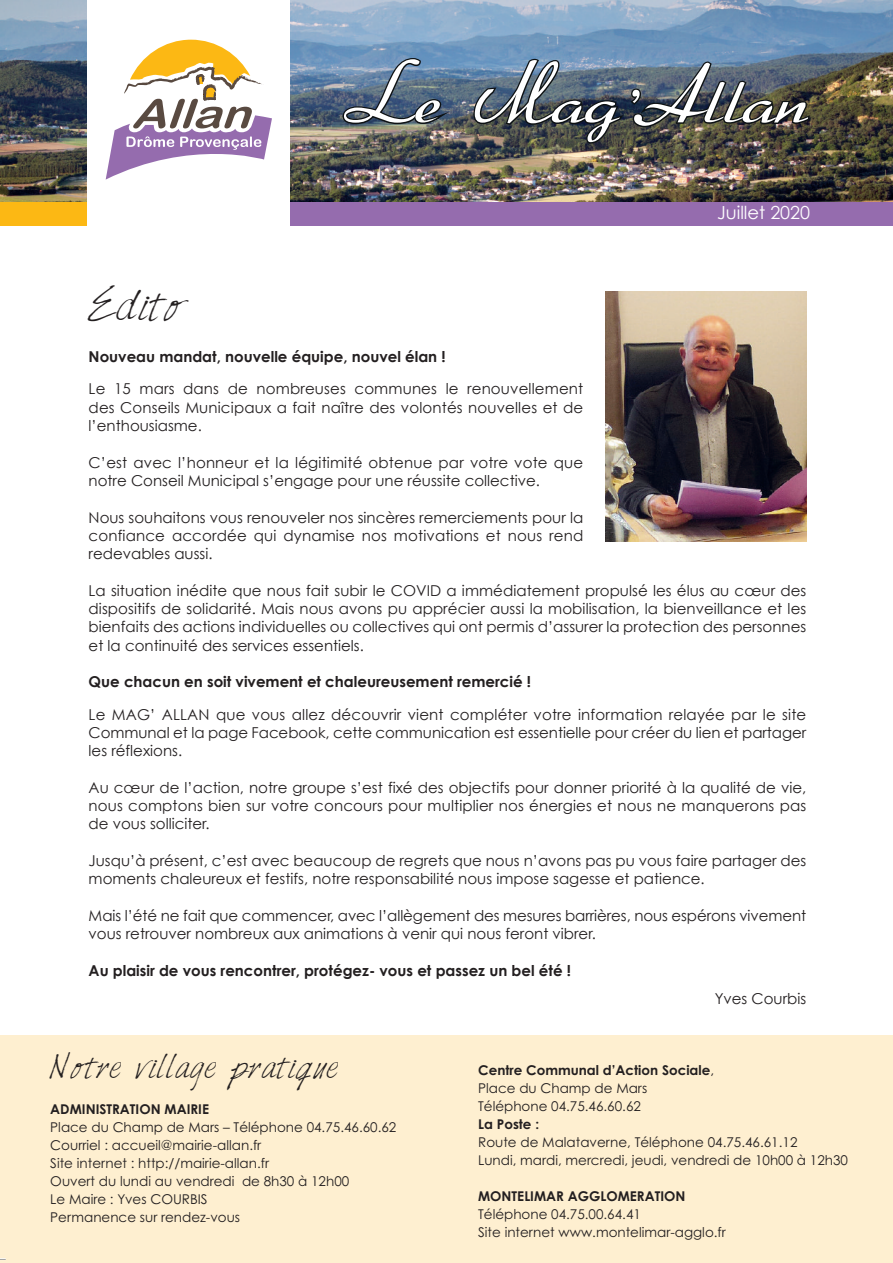
<style>
.page{position:relative;width:893px;height:1263px;background:#fff}
.page>*{position:absolute;margin:0;border:0;box-sizing:border-box;transform-origin:0 0}
.t1{font:37.5px "Harabara Hand";color:#231f20}
.t2{font:28.5px "Harabara Hand";color:#231f20}
.t3{font:18px "Century Gothic";color:#fff}
.t4{font:15px/18.3px "Century Gothic";color:#231f20;text-align:justify}
.t5{font:700 15px "Century Gothic";color:#231f20}
.t6{font:13.5px/18px "Century Gothic";color:#231f20}
.t7{font:700 13.5px "Century Gothic";color:#231f20}
.s1{font-weight:700}
</style>
<div class="page">
<img style="left:0;top:0;width:893px;height:202px">
<div style="left:0;top:202px;width:893px;height:23px;background:#956cae"></div>
<div style="left:0;top:202px;width:146px;height:23px;background:#fcb814"></div>
<svg style="left:343px;top:58px;width:117px;height:68px;background:#6b8095"></svg>
<img style="left:472px;top:58px;width:338px;height:86px">
<div style="left:87px;top:0;width:202px;height:246px;background:#fff"></div>
<svg style="left:106px;top:40px;width:166px;height:140px"></svg>
<div style="left:0;top:1035px;width:893px;height:228px;background:#feefd0"></div>
<svg style="left:0;top:1258px;width:6px;height:2px"></svg>
<img style="left:606px;top:291px;width:200px;height:251px">
<p class="t3" style="left:717px;top:201px;width:95px">Juillet 2020</p>
<h1 class="t1" style="left:89px;top:285px;width:95px">Edito</h1>
<p class="t5" style="left:89px;top:346px;width:359px">Nouveau mandat, nouvelle équipe, nouvel élan !</p>
<p class="t4" style="left:89px;top:379px;width:496px">Le 15 mars dans de nombreuses communes le renouvellement des Conseils Municipaux a fait naître des volontés nouvelles et de l’enthousiasme.</p>
<p class="t4" style="left:89px;top:453px;width:496px">C’est avec l’honneur et la légitimité obtenue par votre vote que notre Conseil Municipal s’engage pour une réussite collective.</p>
<p class="t4" style="left:89px;top:507px;width:496px">Nous souhaitons vous renouveler nos sincères remerciements pour la confiance accordée qui dynamise nos motivations et nous rend redevables aussi.</p>
<p class="t4" style="left:89px;top:581px;width:719px">La situation inédite que nous fait subir le COVID a immédiatement propulsé les élus au cœur des dispositifs de solidarité. Mais nous avons pu apprécier aussi la mobilisation, la bienveillance et les bienfaits des actions individuelles ou collectives qui ont permis d’assurer la protection des personnes et la continuité des services essentiels.</p>
<p class="t5" style="left:89px;top:672px;width:444px">Que chacun en soit vivement et chaleureusement remercié !</p>
<p class="t4" style="left:89px;top:704px;width:719px">Le MAG’ ALLAN que vous allez découvrir vient compléter votre information relayée par le site Communal et la page Facebook, cette communication est essentielle pour créer du lien et partager les réflexions.</p>
<p class="t4" style="left:89px;top:778px;width:719px">Au cœur de l’action, notre groupe s’est fixé des objectifs pour donner priorité à la qualité de vie, nous comptons bien sur votre concours pour multiplier nos énergies et nous ne manquerons pas de vous solliciter.</p>
<p class="t4" style="left:89px;top:851px;width:719px">Jusqu’à présent, c’est avec beaucoup de regrets que nous n’avons pas pu vous faire partager des moments chaleureux et festifs, notre responsabilité nous impose sagesse et patience.</p>
<p class="t4" style="left:89px;top:906px;width:719px">Mais l’été ne fait que commencer, avec l’allègement des mesures barrières, nous espérons vivement vous retrouver nombreux aux animations à venir qui nous feront vibrer.</p>
<p class="t5" style="left:89px;top:961px;width:484px">Au plaisir de vous rencontrer, protégez- vous et passez un bel été !</p>
<p class="t4" style="left:715px;top:989px;width:93px">Yves Courbis</p>
<h2 class="t2" style="left:50px;top:1051px;width:290px">Notre village pratique</h2>
<p class="t7" style="left:50px;top:1101px;width:160px">ADMINISTRATION MAIRIE</p>
<p class="t6" style="left:50px;top:1118px;width:348px">Place du Champ de Mars – Téléphone 04.75.46.60.62<br>Courriel : accueil@mairie-allan.fr<br>Site internet : http://mairie-allan.fr<br>Ouvert du lundi au vendredi de 8h30 à 12h00<br>Le Maire : Yves COURBIS<br>Permanence sur rendez-vous</p>
<p class="t6" style="left:478px;top:1061px;width:237px"><span class="s1">Centre Communal d’Action Sociale</span>,<br>Place du Champ de Mars<br>Téléphone 04.75.46.60.62</p>
<p class="t7" style="left:478px;top:1116px;width:63px">La Poste :</p>
<p class="t6" style="left:478px;top:1133px;width:371px">Route de Malataverne, Téléphone 04.75.46.61.12<br>Lundi, mardi, mercredi, jeudi, vendredi de 10h00 à 12h30</p>
<p class="t7" style="left:478px;top:1188px;width:209px">MONTELIMAR AGGLOMERATION</p>
<p class="t6" style="left:478px;top:1205px;width:249px">Téléphone 04.75.00.64.41<br>Site internet www.montelimar-agglo.fr</p>
</div>
